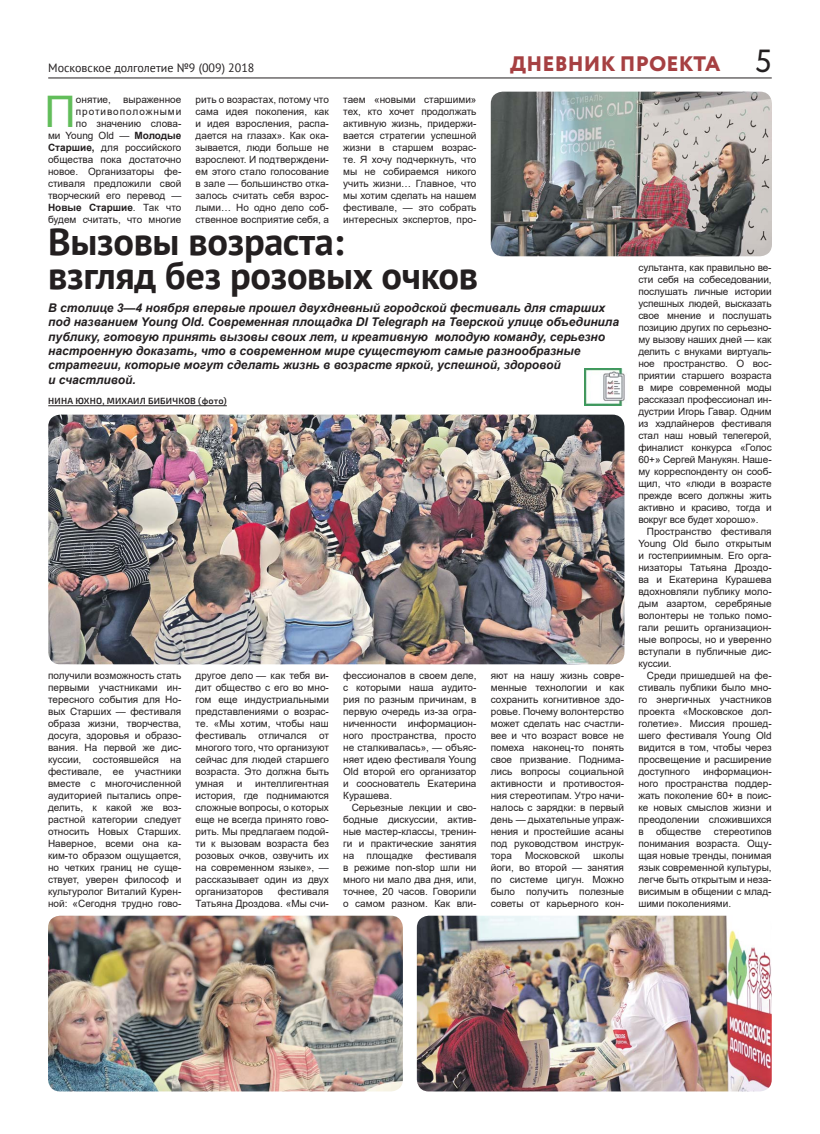
<style>
.page{position:relative;width:820px;height:1134px;background:#fff}
.page>*{position:absolute;margin:0;border:0;box-sizing:border-box;transform-origin:0 0}
.t1{font:43.5px "Arial";color:#62bd5a}
.t2{font:700 38px/34px "PT Sans";letter-spacing:-.01em;color:#231f20}
.t3{font:32px "Circe";color:#231f20}
.t4{font:800 21px "Circe";letter-spacing:.01em;color:#a64042}
.t5{font:italic 700 12px/14.4px "Arial";color:#231f20}
.t6{font:12px "PT Sans";color:#231f20}
.t7{font:10px/12px "Arial";color:#231f20;text-align:justify}
.t8{font:600 9px "Exo 2";letter-spacing:.02em;color:#231f20}
.s1{font-weight:700}
</style>
<div class="page">
<hr style="left:48px;top:77px;width:723px;height:1px;background:#231f20">
<hr style="left:48px;top:405px;width:179px;height:1px;background:#231f20">
<img style="left:49px;top:916px;width:354px;height:175px;border-radius:12px">
<img style="left:416px;top:916px;width:355px;height:175px;border-radius:12px">
<img style="left:48px;top:415px;width:576px;height:249px;border-radius:12px">
<img style="left:490px;top:92px;width:281px;height:164px;border-radius:12px">
<img style="left:584px;top:369px;width:41px;height:36px">
<p class="t6" style="left:48px;top:59px;width:208px">Московское долголетие №9 (009) 2018</p>
<h1 class="t1" style="left:45px;top:87px;width:33px">П</h1>
<p class="t7" style="left:48px;top:93px;width:135px;text-align:right">онятие, выраженное противоположными<br>по значению слова-<br>ми Young Old — <span class="s1">Молодые<br>Старшие,</span> для российского общества пока достаточно новое. Организаторы фе&shy;стиваля предложили свой творческий его перевод —<br><span class="s1">Новые Старшие</span>. Так что будем считать, что многие</p>
<p class="t7" style="left:195px;top:93px;width:135px">рить о возрастах, потому что сама идея поколения, как и идея взросления, распа&shy;дается на глазах». Как ока&shy;зывается, люди больше не взрослеют. И подтверждени&shy;ем этого стало голосование в зале — большинство отка&shy;залось считать себя взрос&shy;лыми… Но одно дело соб&shy;ственное восприятие себя, а</p>
<p class="t7" style="left:343px;top:93px;width:135px">таем «новыми старшими» тех, кто хочет продолжать активную жизнь, придержи&shy;вается стратегии успешной жизни в старшем возрас&shy;те. Я хочу подчеркнуть, что мы не собираемся никого учить жизни… Главное, что мы хотим сделать на нашем фестивале, — это собрать интересных экспертов, про-</p>
<h3 class="t4" style="left:510px;top:52px;width:212px">ДНЕВНИК ПРОЕКТА</h3>
<h3 class="t3" style="left:755px;top:39px;width:18px">5</h3>
<h2 class="t2" style="left:48px;top:224px;width:431px">Вызовы возраста:<br>взгляд без розовых очков</h2>
<p class="t5" style="left:48px;top:300px;width:572px">В столице 3—4 ноября впервые прошел двухдневный городской фестиваль для старших под названием Young Old. Современная площадка DI Telegraph на Тверской улице объединила публику, готовую принять вызовы своих лет, и креативную молодую команду, серьезно настроенную доказать, что в современном мире существуют самые разнообразные стратегии, которые могут сделать жизнь в возрасте яркой, успешной, здоровой<br>и счастливой.</p>
<p class="t8" style="left:48px;top:395px;width:180px">НИНА ЮХНО, МИХАИЛ БИБИЧКОВ (фото)</p>
<p class="t7" style="left:48px;top:669px;width:135px">получили возможность стать первыми участниками ин&shy;тересного события для Но&shy;вых Старших — фестиваля образа жизни, творчества, досуга, здоровья и образо&shy;вания. На первой же дис&shy;куссии, состоявшейся на фестивале, ее участники вместе с многочисленной аудиторией пытались опре&shy;делить, к какой же воз&shy;растной категории следует относить Новых Старших.<br>Наверное, всеми она ка&shy;ким-то образом ощущается, но четких границ не суще&shy;ствует, уверен философ и культуролог Виталий Курен&shy;ной: «Сегодня трудно гово-</p>
<p class="t7" style="left:195px;top:669px;width:135px">другое дело — как тебя ви&shy;дит общество с его во мно&shy;гом еще индустриальными представлениями о возрас&shy;те. «Мы хотим, чтобы наш фестиваль отличался от многого того, что организуют сейчас для людей старшего возраста. Это должна быть умная</p>
<p class="t7" style="left:195px;top:777px;width:135px;text-indent:60px">интеллигентная история, где поднимаются сложные вопросы, о которых еще не всегда принято гово&shy;рить. Мы предлагаем подой&shy;ти к вызовам возраста без розовых очков, озвучить их на современном языке», — рассказывает один из двух организаторов</p>
<p class="t7" style="left:237px;top:777px;width:7px">и</p>
<p class="t7" style="left:195px;top:885px;width:135px;text-align:right">фестиваля<br>Татьяна Дроздова. «Мы счи-</p>
<p class="t7" style="left:343px;top:669px;width:135px">фессионалов в своем деле, с которыми наша аудито&shy;рия по разным причинам, в первую очередь из-за огра&shy;ниченности информацион&shy;ного пространства, просто не сталкивалась», — объяс&shy;няет идею фестиваля Young Old второй его организатор и сооснователь Екатерина Курашева.</p>
<p class="t7" style="left:343px;top:801px;width:135px;text-indent:9px">Серьезные лекции и сво&shy;бодные дискуссии, актив&shy;ные мастер-классы, тренин&shy;ги и практические занятия на площадке фестиваля в режиме non-stop шли ни много ни мало два дня, или, точнее, 20 часов. Говорили о самом разном. Как вли-</p>
<p class="t7" style="left:490px;top:669px;width:135px">яют на нашу жизнь совре&shy;менные технологии и как сохранить когнитивное здо&shy;ровье. Почему волонтерство может сделать нас счастли&shy;вее и что возраст вовсе не помеха наконец-то понять свое призвание. Поднима&shy;лись вопросы социальной активности и противостоя&shy;ния стереотипам. Утро начи&shy;налось с зарядки: в первый день — дыхательные упраж&shy;нения и простейшие асаны под руководством инструк&shy;тора</p>
<p class="t7" style="left:525px;top:849px;width:56px">Московской</p>
<p class="t7" style="left:490px;top:849px;width:135px;text-indent:102px">школы йоги, во второй — занятия по системе цигун. Можно было получить полезные советы от карьерного кон-</p>
<p class="t7" style="left:638px;top:261px;width:135px">сультанта, как правильно ве&shy;сти себя на собеседовании, послушать личные истории успешных людей, высказать свое мнение и послушать позицию других по серьезно&shy;му вызову наших дней — как делить с внуками виртуаль&shy;ное пространство. О вос&shy;приятии старшего возраста в мире современной моды рассказал профессионал ин&shy;дустрии Игорь Гавар. Одним из хэдлайнеров фестиваля стал наш новый телегерой, финалист конкурса «Голос 60+» Сергей Манукян. Наше&shy;му корреспонденту он сооб&shy;щил, что «люди в возрасте прежде всего должны жить активно и красиво, тогда и вокруг все будет хорошо».</p>
<p class="t7" style="left:638px;top:525px;width:135px;text-indent:9px">Пространство фестиваля Young Old было открытым и гостеприимным. Его орга&shy;низаторы Татьяна Дроздо&shy;ва и Екатерина Курашева вдохновляли публику моло&shy;дым азартом, серебряные волонтеры не только помо&shy;гали решить организацион&shy;ные вопросы, но и уверенно вступали в публичные дис&shy;куссии.</p>
<p class="t7" style="left:638px;top:669px;width:135px;text-indent:9px">Среди пришедшей на фе&shy;стиваль публики было мно&shy;го энергичных участников проекта «Московское дол&shy;голетие». Миссия прошед&shy;шего фестиваля Young Old видится в том, чтобы через просвещение и расширение доступного</p>
<p class="t7" style="left:638px;top:765px;width:135px;text-indent:65px">информацион&shy;ного пространства поддер&shy;жать поколение 60+ в поис&shy;ке новых смыслов жизни и преодолении сложившихся в обществе стереотипов понимания возраста. Ощу&shy;щая новые тренды, понимая язык современной культуры, легче быть открытым и неза&shy;висимым в общении с млад&shy;шими поколениями.</p>
</div>
